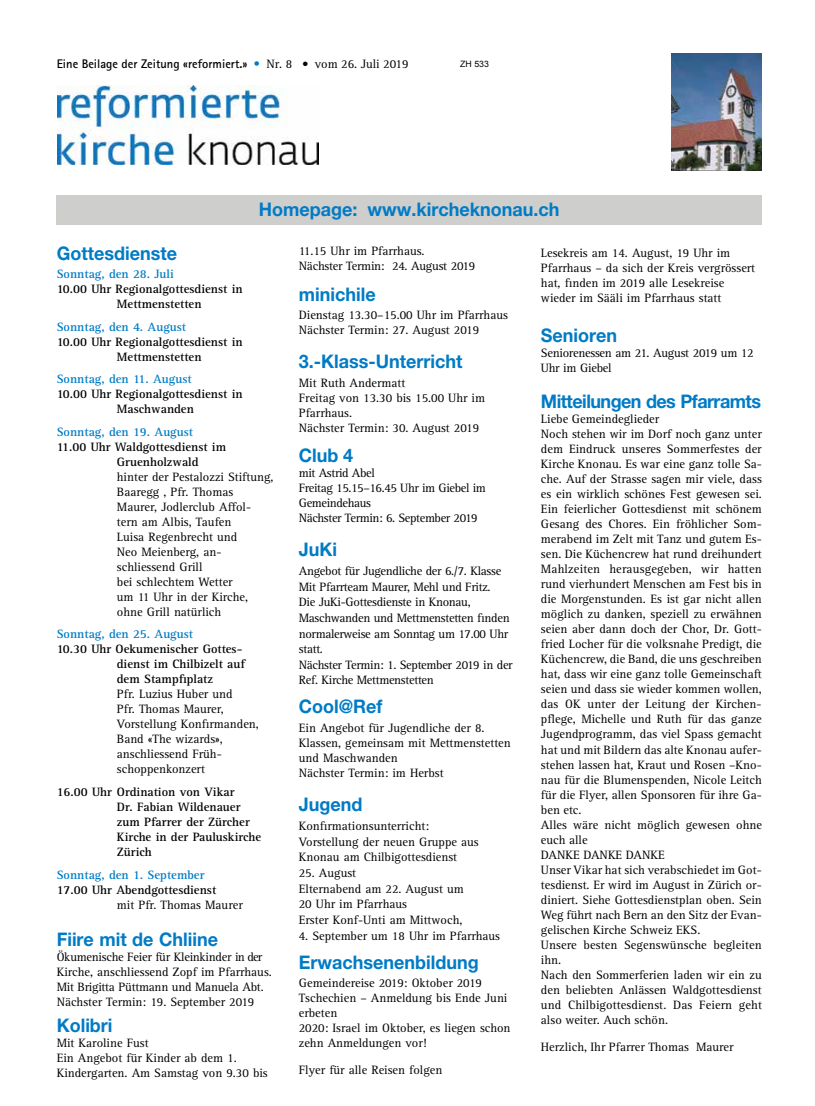
<style>
.page{position:relative;width:815px;height:1106px;background:#fff}
.page>*{position:absolute;margin:0;border:0;box-sizing:border-box;transform-origin:0 0}
.t1{font:700 18.75px "Helvetica Neue LT Std";color:#007bc5;scale:.96 1}
.t2{font:700 18.75px "Helvetica Neue LT Std";letter-spacing:-.03em;color:#007bc5;scale:.96 1}
.t3{font:12.5px/15px "Rotis Serif";color:#000}
.t4{font:700 12.5px/15px "Rotis Serif";color:#000}
.t5{font:12.5px/15.6px "Rotis Serif";letter-spacing:-.025em;color:#000}
.t6{font:12.5px/15px "Rotis Serif";letter-spacing:-.02em;color:#000}
.t7{font:700 12.5px "Rotis Serif";color:#007bc5}
.t8{font:12.5px/15px "Rotis Serif";letter-spacing:-.03em;color:#000}
.t9{font:700 12.5px "Rotis Sans Serif";color:#000}
.t10{font:8.75px "Arial";color:#000}
.s1{color:#007bc5}
.s2{font-family:"Rotis Serif";font-weight:400}
</style>
<div class="page">
<img style="left:671px;top:53px;width:91px;height:117px">
<div style="left:57px;top:195px;width:705px;height:29px;background:#cececd"></div>
<img style="left:57px;top:86px;width:262px;height:79px">
<p class="t9" style="left:57px;top:56px;width:353px">Eine Beilage der Zeitung «reformiert.» <span class="s1">•</span> <span class="s2">Nr. 8 • vom 26. Juli 2019</span></p>
<p class="t10" style="left:460px;top:59px;width:30px">ZH 533</p>
<h1 class="t1" style="left:259px;top:198px;width:315px">Homepage: www.kircheknonau.ch</h1>
<p class="t6" style="left:299px;top:244px;width:178px">11.15 Uhr im Pfarrhaus.<br>Nächster Termin: 24. August 2019</p>
<h1 class="t1" style="left:299px;top:282px;width:82px">minichile</h1>
<p class="t3" style="left:299px;top:308px;width:211px">Dienstag 13.30–15.00 Uhr im Pfarrhaus<br>Nächster Termin: 27. August 2019</p>
<h1 class="t1" style="left:299px;top:350px;width:172px">3.-Klass-Unterricht</h1>
<p class="t3" style="left:299px;top:375px;width:188px">Mit Ruth Andermatt<br>Freitag von 13.30 bis 15.00 Uhr im<br>Pfarrhaus.<br>Nächster Termin: 30. August 2019</p>
<h1 class="t1" style="left:299px;top:444px;width:58px">Club 4</h1>
<p class="t8" style="left:299px;top:466px;width:189px">mit Astrid Abel<br>Freitag 15.15–16.45 Uhr im Giebel im<br>Gemeindehaus<br>Nächster Termin: 6. September 2019</p>
<h1 class="t1" style="left:299px;top:537px;width:41px">JuKi</h1>
<p class="t5" style="left:299px;top:563px;width:215px">Angebot für Jugendliche der 6./7. Klasse Mit Pfarrteam Maurer, Mehl und Fritz.<br>Die JuKi-Gottesdienste in Knonau, Maschwanden und Mettmenstetten finden normalerweise am Sonntag um 17.00 Uhr statt.<br>Nächster Termin: 1. September 2019 in der Ref. Kirche Mettmenstetten</p>
<h1 class="t1" style="left:299px;top:695px;width:89px">Cool@Ref</h1>
<p class="t3" style="left:299px;top:720px;width:213px">Ein Angebot für Jugendliche der 8.<br>Klassen, gemeinsam mit Mettmenstetten und Maschwanden<br>Nächster Termin: im Herbst</p>
<h1 class="t1" style="left:299px;top:792px;width:68px">Jugend</h1>
<p class="t3" style="left:299px;top:818px;width:181px;line-height:15.6px">Konfirmationsunterricht:<br>Vorstellung der neuen Gruppe aus<br>Knonau am Chilbigottesdienst</p>
<p class="t3" style="left:299px;top:865px;width:166px;line-height:15.6px">25. August<br>Elternabend am 22. August um<br>20 Uhr im Pfarrhaus<br>Erster Konf-Unti am Mittwoch,</p>
<p class="t3" style="left:299px;top:928px;width:203px">4. September um 18 Uhr im Pfarrhaus</p>
<h1 class="t1" style="left:299px;top:950px;width:189px">Erwachsenenbildung</h1>
<p class="t3" style="left:299px;top:975px;width:213px">Gemeindereise 2019: Oktober 2019<br>Tschechien – Anmeldung bis Ende Juni erbeten<br>2020: Israel im Oktober, es liegen schon zehn Anmeldungen vor!</p>
<p class="t3" style="left:299px;top:1062px;width:145px">Flyer für alle Reisen folgen</p>
<h1 class="t1" style="left:57px;top:241px;width:127px">Gottesdienste</h1>
<p class="t7" style="left:57px;top:267px;width:119px">Sonntag, den 28. Juli</p>
<p class="t4" style="left:117px;top:282px;width:127px;text-indent:-60px">10.00 Uhr Regionalgottesdienst in<br>Mettmenstetten</p>
<p class="t7" style="left:57px;top:319px;width:131px">Sonntag, den 4. August</p>
<p class="t4" style="left:117px;top:334px;width:127px;text-indent:-60px">10.00 Uhr Regionalgottesdienst in<br>Mettmenstetten</p>
<p class="t7" style="left:57px;top:372px;width:136px">Sonntag, den 11. August</p>
<p class="t4" style="left:117px;top:387px;width:127px;text-indent:-60px">10.00 Uhr Regionalgottesdienst in<br>Maschwanden</p>
<p class="t7" style="left:57px;top:424px;width:138px">Sonntag, den 19. August</p>
<p class="t4" style="left:117px;top:439px;width:111px;text-indent:-60px">11.00 Uhr Waldgottesdienst im<br>Gruenholzwald</p>
<p class="t3" style="left:117px;top:469px;width:158px">hinter der Pestalozzi Stiftung,<br>Baaregg , Pfr. Thomas<br>Maurer, Jodlerclub Affol&shy;tern am Albis, Taufen<br>Luisa Regenbrecht und<br>Neo Meienberg, an&shy;schliessend Grill<br>bei schlechtem Wetter<br>um 11 Uhr in der Kirche, ohne Grill natürlich</p>
<p class="t7" style="left:57px;top:627px;width:138px">Sonntag, den 25. August</p>
<p class="t4" style="left:117px;top:642px;width:129px;text-indent:-60px">10.30 Uhr Oekumenischer Gottes&shy;dienst im Chilbizelt auf dem Stampfiplatz</p>
<p class="t3" style="left:117px;top:687px;width:143px">Pfr. Luzius Huber und<br>Pfr. Thomas Maurer, -<br>Vorstellung Konfirmanden,<br>Band «The wizards», anschliessend Früh&shy;schoppenkonzert</p>
<p class="t4" style="left:117px;top:784px;width:146px;text-indent:-60px">16.00 Uhr Ordination von Vikar<br>Dr. Fabian Wildenauer zum Pfarrer der Zürcher<br>Kirche in der Pauluskirche<br>Zürich</p>
<p class="t7" style="left:57px;top:867px;width:149px">Sonntag, den 1. September</p>
<p class="t4" style="left:57px;top:882px;width:161px">17.00 Uhr Abendgottesdienst</p>
<p class="t3" style="left:117px;top:897px;width:127px">mit Pfr. Thomas Maurer</p>
<h1 class="t1" style="left:57px;top:927px;width:170px">Fiire mit de Chliine</h1>
<p class="t6" style="left:57px;top:949px;width:217px">Ökumenische Feier für Kleinkinder in der Kirche, anschliessend Zopf im Pfarrhaus.<br>Mit Brigitta Püttmann und Manuela Abt.<br>Nächster Termin: 19. September 2019</p>
<h1 class="t1" style="left:57px;top:1014px;width:60px">Kolibri</h1>
<p class="t3" style="left:57px;top:1036px;width:213px">Mit Karoline Fust<br>Ein Angebot für Kinder ab dem 1.<br>Kindergarten. Am Samstag von 9.30 bis</p>
<p class="t3" style="left:541px;top:245px;width:216px">Lesekreis am 14. August, 19 Uhr im Pfarrhaus – da sich der Kreis vergrössert hat, finden im 2019 alle Lesekreise wieder im Sääli im Pfarrhaus statt</p>
<h1 class="t1" style="left:541px;top:324px;width:81px">Senioren</h1>
<p class="t6" style="left:541px;top:346px;width:214px">Seniorenessen am 21. August 2019 um 12<br>Uhr im Giebel</p>
<h1 class="t2" style="left:541px;top:390px;width:231px">Mitteilungen des Pfarramts</h1>
<p class="t3" style="left:541px;top:412px;width:223px">Liebe Gemeindeglieder<br>Noch stehen wir im Dorf noch ganz unter dem Eindruck unseres Sommerfestes der Kirche Knonau. Es war eine ganz tolle Sa&shy;che. Auf der Strasse sagen mir viele, dass es ein wirklich schönes Fest gewesen sei.<br>Ein feierlicher Gottesdienst mit schönem Gesang des Chores. Ein fröhlicher Som&shy;merabend im Zelt mit Tanz und gutem Es&shy;sen. Die Küchencrew hat rund dreihundert Mahlzeiten herausgegeben, wir hatten rund vierhundert Menschen am Fest bis in die Morgenstunden. Es ist gar nicht allen möglich zu danken, speziell zu erwähnen seien aber dann doch der Chor, Dr. Gott&shy;fried Locher für die volksnahe Predigt, die Küchencrew, die Band, die uns geschreiben hat, dass wir eine ganz tolle Gemeinschaft seien und dass sie wieder kommen wollen, das OK unter der Leitung der Kirchen&shy;pflege, Michelle und Ruth für das ganze Jugendprogramm, das viel Spass gemacht hat und mit Bildern das alte Knonau aufer&shy;stehen lassen hat, Kraut und Rosen –Kno&shy;nau für die Blumenspenden, Nicole Leitch für die Flyer, allen Sponsoren für ihre Ga&shy;ben etc.<br>Alles wäre nicht möglich gewesen ohne euch alle<br>DANKE DANKE DANKE<br>Unser Vikar hat sich verabschiedet im Got&shy;tesdienst. Er wird im August in Zürich or&shy;diniert. Siehe Gottesdienstplan oben. Sein Weg führt nach Bern an den Sitz der Evan&shy;gelischen Kirche Schweiz EKS.<br>Unsere besten Segenswünsche begleiten ihn.<br>Nach den Sommerferien laden wir ein zu den beliebten Anlässen Waldgottesdienst und Chilbigottesdienst. Das Feiern geht also weiter. Auch schön.</p>
<p class="t3" style="left:541px;top:1039px;width:194px">Herzlich, Ihr Pfarrer Thomas Maurer</p>
</div>
